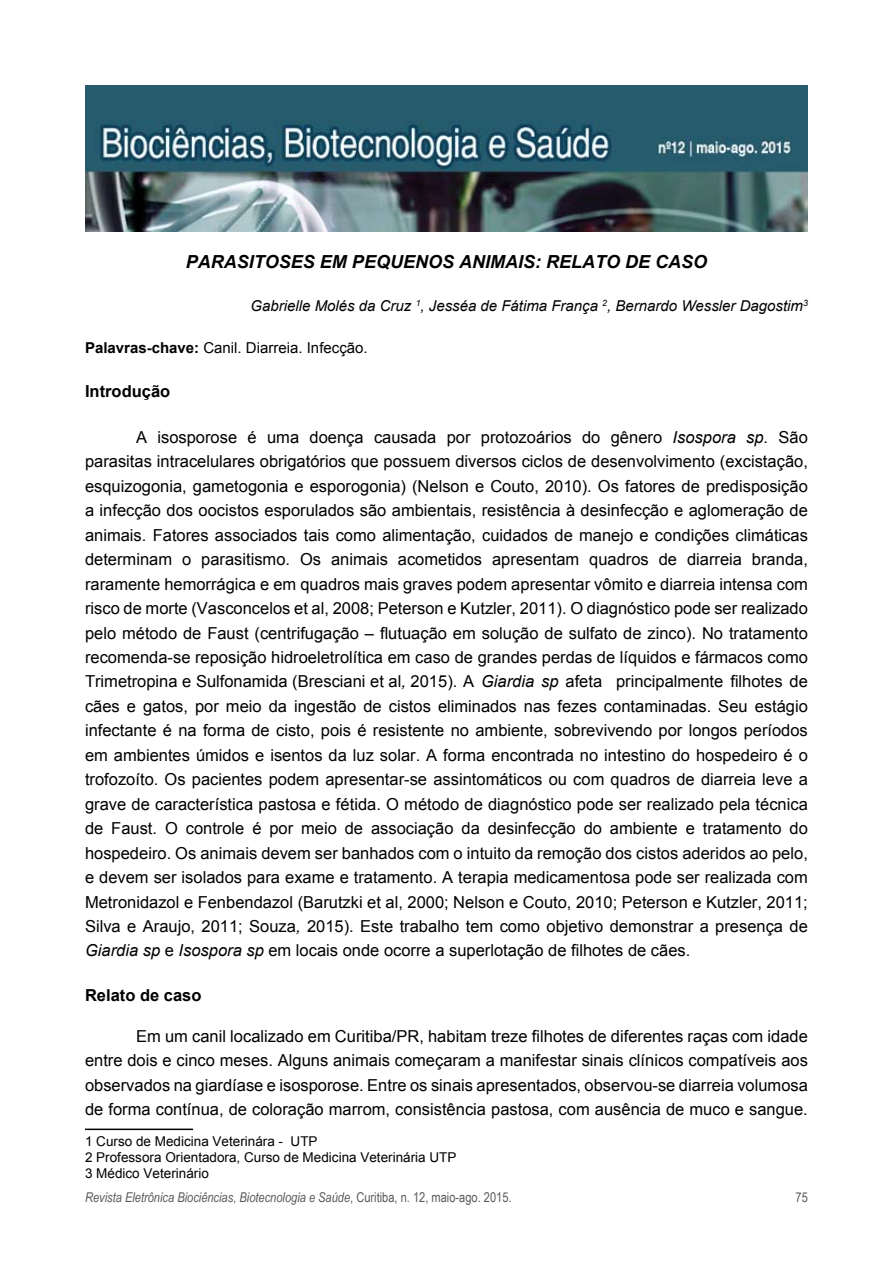
<style>
.page{position:relative;width:893px;height:1263px;background:#fff}
.page>*{position:absolute;margin:0;border:0;box-sizing:border-box;transform-origin:0 0}
.t1{font:italic 700 18px "Arial";color:#000}
.t2{font:16.5px/24.5px "Arial";color:#000;text-align:justify}
.t3{font:700 16.5px "Arial";color:#000}
.t4{font:italic 15px "Arial";color:#000}
.t5{font:15px "Arial";color:#000}
.t6{font:13.5px/16.2px "Arial";color:#000}
.t7{font:italic 13.5px "Arial Narrow";color:#58595b}
.t8{font:13.5px "Arial Narrow";color:#58595b}
.s1{font-weight:700}
.s2{font-style:italic}
.s3{font-style:normal}
</style>
<div class="page">
<img style="left:85px;top:85px;width:723px;height:146px">
<hr style="left:85px;top:1128px;width:108px;height:2px;background:#000">
<p class="t1" style="left:186px;top:250px;width:523px">PARASITOSES EM PEQUENOS ANIMAIS: RELATO DE CASO</p>
<p class="t4" style="left:251px;top:296px;width:559px">Gabrielle Molés da Cruz <sup>1</sup>, Jesséa de Fátima França <sup>2</sup>, Bernardo Wessler Dagostim<sup>3</sup></p>
<p class="t5" style="left:85px;top:338px;width:284px"><span class="s1">Palavras-chave:</span> Canil. Diarreia. Infecção.</p>
<p class="t3" style="left:85px;top:381px;width:87px">Introdução</p>
<p class="t2" style="left:85px;top:425px;width:724px;text-indent:51px">A isosporose é uma doença causada por protozoários do gênero <span class="s2">Isospora sp</span>. São parasitas intracelulares obrigatórios que possuem diversos ciclos de desenvolvimento (excistação, esquizogonia, gametogonia e esporogonia) (Nelson e Couto, 2010). Os fatores de predisposição a infecção dos oocistos esporulados são ambientais, resistência à desinfecção e aglomeração de animais. Fatores associados tais como alimentação, cuidados de manejo e condições climáticas determinam o parasitismo. Os animais acometidos apresentam quadros de diarreia branda, raramente hemorrágica e em quadros mais graves podem apresentar vômito e diarreia intensa com risco de morte (Vasconcelos et al, 2008; Peterson e Kutzler, 2011). O diagnóstico pode ser realizado pelo método de Faust (centrifugação – flutuação em solução de sulfato de zinco). No tratamento recomenda-se reposição hidroeletrolítica em caso de grandes perdas de líquidos e fármacos como Trimetropina e Sulfonamida (Bresciani et al<span class="s2">,</span> 2015). A <span class="s2">Giardia sp</span> afeta principalmente filhotes de cães e gatos, por meio da ingestão de cistos eliminados nas fezes contaminadas. Seu estágio infectante é na forma de cisto, pois é resistente no ambiente, sobrevivendo por longos períodos em ambientes úmidos e isentos da luz solar. A forma encontrada no intestino do hospedeiro é o trofozoíto. Os pacientes podem apresentar-se assintomáticos ou com quadros de diarreia leve a grave de característica pastosa e fétida. O método de diagnóstico pode ser realizado pela técnica de Faust. O controle é por meio de associação da desinfecção do ambiente e tratamento do hospedeiro. Os animais devem ser banhados com o intuito da remoção dos cistos aderidos ao pelo, e devem ser isolados para exame e tratamento. A terapia medicamentosa pode ser realizada com Metronidazol e Fenbendazol (Barutzki et al, 2000; Nelson e Couto, 2010; Peterson e Kutzler, 2011; Silva e Araujo, 2011; Souza<span class="s2">,</span> 2015). Este trabalho tem como objetivo demonstrar a presença de <span class="s2">Giardia sp</span> e <span class="s2">Isospora sp</span> em locais onde ocorre a superlotação de filhotes de cães.</p>
<p class="t3" style="left:85px;top:984px;width:118px">Relato de caso</p>
<p class="t2" style="left:85px;top:1024px;width:724px;text-indent:51px">Em um canil localizado em Curitiba/PR, habitam treze filhotes de diferentes raças com idade entre dois e cinco meses. Alguns animais começaram a manifestar sinais clínicos compatíveis aos observados na giardíase e isosporose. Entre os sinais apresentados, observou-se diarreia volumosa de forma contínua, de coloração marrom, consistência pastosa, com ausência de muco e sangue.</p>
<p class="t6" style="left:85px;top:1133px;width:373px">1 Curso de Medicina Veterinára - UTP<br>2 Professora Orientadora, Curso de Medicina Veterinária UTP<br>3 Médico Veterinário</p>
<p class="t7" style="left:85px;top:1188px;width:428px">Revista Eletrônica Biociências, Biotecnologia e Saúde<span class="s3">, Curitiba, n. 12, maio-ago. 2015.</span></p>
<p class="t8" style="left:796px;top:1187px;width:14px">75</p>
</div>
